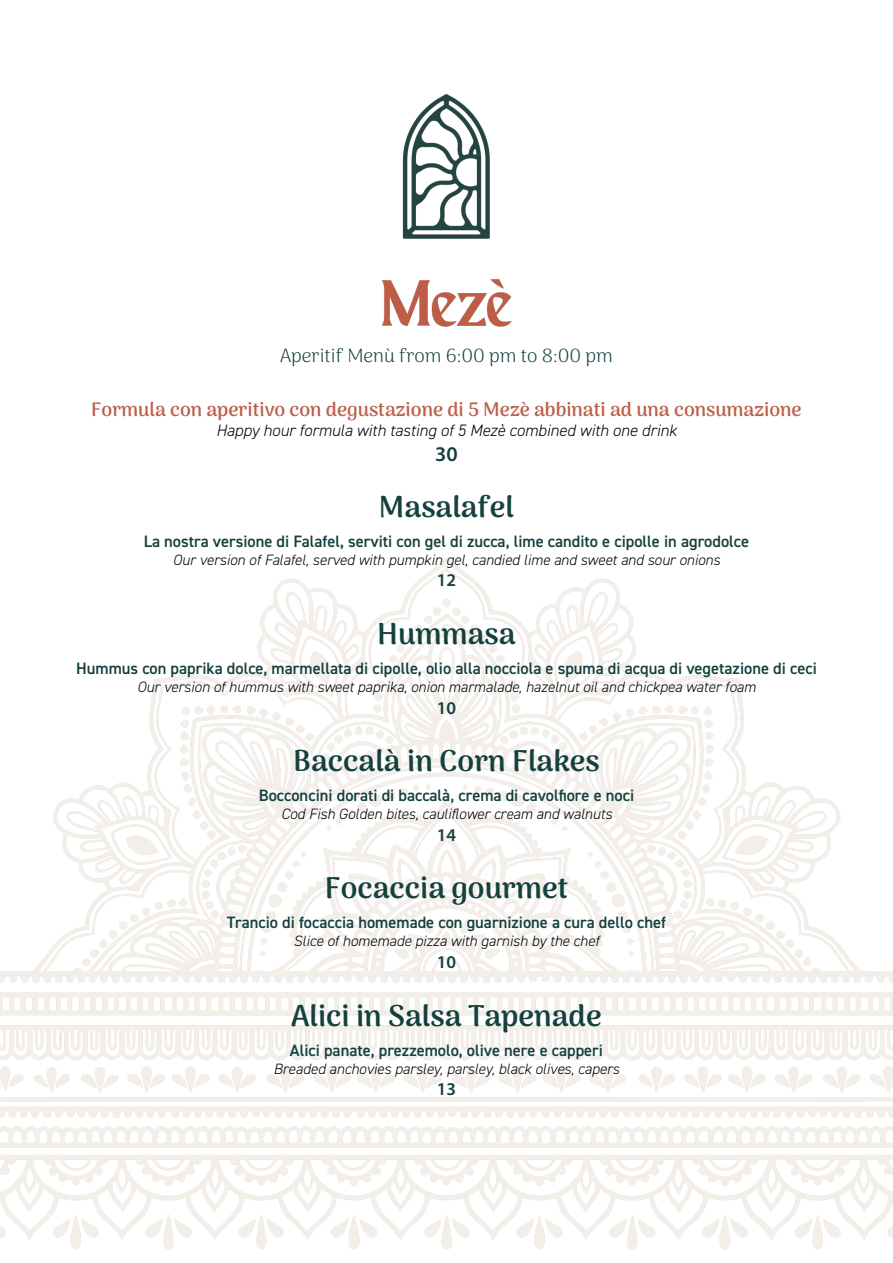
<style>
.page{position:relative;width:893px;height:1263px;background:#fff}
.page>*{position:absolute;margin:0;border:0;box-sizing:border-box;transform-origin:0 0}
.t1{font:800 30px "Arima Koshi";color:#14403e}
.t2{font:600 21px "Myriad Pro";color:#14403e}
.t3{font:700 19.5px "Arima Koshi";color:#bc5f4b}
.t4{font:300 19.05px "Arima Koshi";color:#13413f}
.t5{font:600 18px "Myriad Pro";color:#14403e}
.t6{font:600 16.5px "DIN2014";color:#14403e}
.t7{font:italic 300 16.5px "DIN2014";color:#000001}
.t8{font:italic 300 15px "DIN2014";color:#000001}
</style>
<div class="page">
<img style="left:0;top:94px;width:893px;height:1156px">
<p class="t4" style="left:280px;top:344px;width:334px">Aperitif Menù from 6:00 pm to 8:00 pm</p>
<p class="t3" style="left:91px;top:398px;width:712px">Formula con aperitivo con degustazione di 5 Mezè abbinati ad una consumazione</p>
<p class="t7" style="left:216px;top:420px;width:462px">Happy hour formula with tasting of 5 Mezè combined with one drink</p>
<p class="t2" style="left:435px;top:440px;width:24px">30</p>
<h1 class="t1" style="left:379px;top:489px;width:137px">Masalafel</h1>
<p class="t6" style="left:144px;top:530px;width:607px">La nostra versione di Falafel, serviti con gel di zucca, lime candito e cipolle in agrodolce</p>
<p class="t8" style="left:173px;top:550px;width:549px">Our version of Falafel, served with pumpkin gel, candied lime and sweet and sour onions</p>
<p class="t5" style="left:437px;top:569px;width:21px">12</p>
<h1 class="t1" style="left:377px;top:616px;width:140px">Hummasa</h1>
<p class="t6" style="left:76px;top:657px;width:742px">Hummus con paprika dolce, marmellata di cipolle, olio alla nocciola e spuma di acqua di vegetazione di ceci</p>
<p class="t8" style="left:137px;top:678px;width:620px">Our version of hummus with sweet paprika, onion marmalade, hazelnut oil and chickpea water foam</p>
<p class="t5" style="left:437px;top:696px;width:21px">10</p>
<h1 class="t1" style="left:293px;top:743px;width:308px">Baccalà in Corn Flakes</h1>
<p class="t6" style="left:259px;top:785px;width:377px">Bocconcini dorati di baccalà, crema di cavolfiore e noci</p>
<p class="t8" style="left:281px;top:805px;width:332px">Cod Fish Golden bites, cauliflower cream and walnuts</p>
<p class="t5" style="left:437px;top:823px;width:21px">14</p>
<h1 class="t1" style="left:325px;top:870px;width:245px">Focaccia gourmet</h1>
<p class="t6" style="left:227px;top:912px;width:441px">Trancio di focaccia homemade con guarnizione a cura dello chef</p>
<p class="t8" style="left:294px;top:932px;width:307px">Slice of homemade pizza with garnish by the chef</p>
<p class="t5" style="left:437px;top:950px;width:21px">10</p>
<h1 class="t1" style="left:291px;top:998px;width:312px">Alici in Salsa Tapenade</h1>
<p class="t6" style="left:290px;top:1039px;width:315px">Alici panate, prezzemolo, olive nere e capperi</p>
<p class="t8" style="left:273px;top:1059px;width:347px">Breaded anchovies parsley, parsley, black olives, capers</p>
<p class="t5" style="left:437px;top:1078px;width:21px">13</p>
</div>
